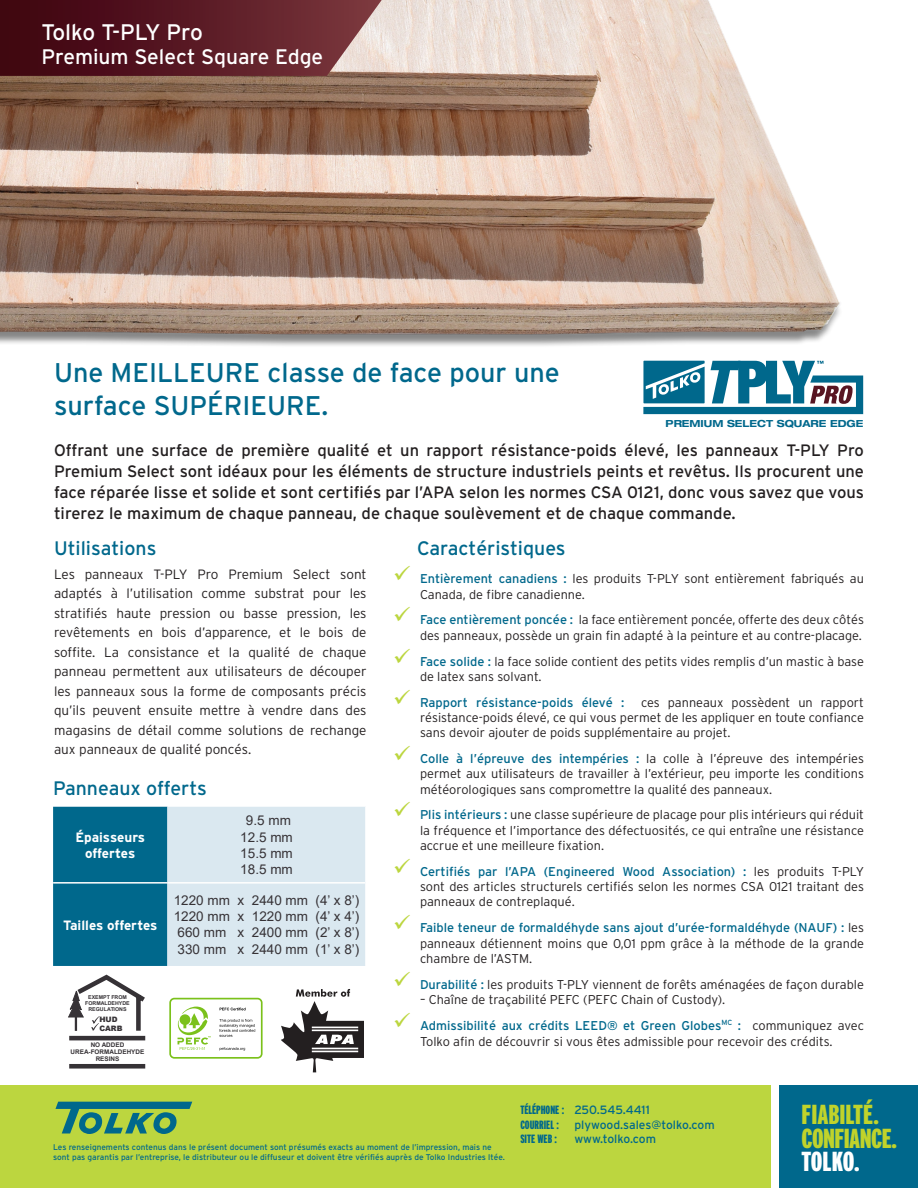
<style>
.page{position:relative;width:918px;height:1188px;background:#fff}
.page>*{position:absolute;margin:0;border:0;box-sizing:border-box;transform-origin:0 0}
.t1{font:900 extra-condensed 27.45px/23.2px "Interstate";letter-spacing:-.02em;color:#c0d32b;scale:1.07 1}
.Title_Paragraph{font:27px/32.4px "Interstate";color:#00688c}
.t2{font:22.5px "Interstate";letter-spacing:-.015em;color:#fff}
.t3{font:21px "Interstate";color:#fff}
.Intro_Paragraph{font:19.5px "Interstate";color:#00688c}
.Intro_Paragraph-2{font:16.5px/21px "Interstate";color:#231f20;text-align:justify}
.Intro_Paragraph-3{font:300 13.5px/19.5px "Interstate";color:#231f20;text-align:justify}
.t4{font:13.5px "Arial";color:#363236}
.t5{font:700 13.5px/16.2px "Interstate";letter-spacing:-.01em;color:#fff;text-align:center}
.t6{font:300 12.75px/15.3px "Interstate";color:#231f20;text-align:justify}
.t7{font:12.75px "Interstate";color:#00688c}
.t8{font:12px "Interstate";color:#00688c}
.t9{font:900 extra-condensed 12px "Interstate";color:#00688c}
.t10{font:700 expanded 9.75px "Helvetica Neue LT Pro";color:#00688c}
.t11{font:8.25px/9.9px "Interstate";color:#00688c}
.t12{font:900 7.5px/8.7px "Arial";color:#363236}
.t13{font:700 6.3px/7.1px "Arial";color:#363236;text-align:center}
.t14{font:700 5.25px/5.8px "Arial";color:#363236;text-align:center}
.s1{font-weight:400;color:#00688c}
.s2{font-weight:900;font-stretch:extra-condensed}
.s3{color:#fff}
</style>
<div class="page">
<img style="left:0;top:0;width:864px;height:396px">
<div style="left:779px;top:1085px;width:139px;height:103px;background:#00688c"></div>
<div style="left:0;top:1085px;width:771px;height:103px;background:#bcd63f"></div>
<svg style="left:55px;top:1102px;width:137px;height:32px"></svg>
<svg style="left:643px;top:361px;width:220px;height:53px"></svg>
<svg style="left:281px;top:989px;width:83px;height:83px"></svg>
<hr style="left:69px;top:1036px;width:76px;height:4px;background:#363236">
<div style="left:69px;top:1064px;width:76px;height:5px;background:#363236"></div>
<svg style="left:68px;top:974px;width:77px;height:57px"></svg>
<svg style="left:53px;top:807px;width:312px;height:159px;background:#87b7c9"></svg>
<hr style="left:53px;top:882px;width:114px;height:2px;background:#fff">
<hr style="left:167px;top:882px;width:198px;height:2px;background:#fff">
<svg style="left:0;top:0;width:382px;height:76px;background:#62272f"></svg>
<div style="left:169px;top:998px;width:94px;height:61px;border:2px solid #7bc11b;border-radius:4px"></div>
<svg style="left:220px;top:1008px;width:26px;height:2px"></svg>
<svg style="left:220px;top:1047px;width:25px;height:4px"></svg>
<svg style="left:219px;top:1019px;width:36px;height:18px"></svg>
<svg style="left:177px;top:1007px;width:34px;height:43px"></svg>
<p class="t2" style="left:41px;top:20px;width:163px">Tolko T-PLY Pro</p>
<p class="t3" style="left:41px;top:45px;width:283px">Premium Select Square Edge</p>
<p class="Title_Paragraph" style="left:54px;top:356px;width:507px">Une MEILLEURE classe de face pour une surface SUPÉRIEURE.</p>
<p class="t10" style="left:666px;top:417px;width:199px">PREMIUM SELECT SQUARE EDGE</p>
<p class="Intro_Paragraph-2" style="left:54px;top:439px;width:812px">Offrant une surface de première qualité et un rapport résistance-poids élevé, les panneaux T-PLY Pro Premium Select sont idéaux pour les éléments de structure industriels peints et revêtus. Ils procurent une face réparée lisse et solide et sont certifiés par l’APA selon les normes CSA 0121, donc vous savez que vous tirerez le maximum de chaque panneau, de chaque soulèvement et de chaque commande.</p>
<p class="Intro_Paragraph" style="left:54px;top:537px;width:104px">Utilisations</p>
<p class="Intro_Paragraph-3" style="left:54px;top:564px;width:314px">Les panneaux T-PLY Pro Premium Select sont adaptés à l’utilisation comme substrat pour les stratifiés haute pression ou basse pression, les revêtements en bois d’apparence, et le bois de soffite. La consistance et la qualité de chaque panneau permettent aux utilisateurs de découper les panneaux sous la forme de composants précis qu’ils peuvent ensuite mettre à vendre dans des magasins de détail comme solutions de rechange aux panneaux de qualité poncés.</p>
<p class="Intro_Paragraph" style="left:417px;top:537px;width:150px">Caractéristiques</p>
<p class="t6" style="left:420px;top:571px;width:446px"><span class="s1">Entièrement canadiens :</span> les produits T-PLY sont entièrement fabriqués au<br>Canada, de fibre canadienne.</p>
<p class="t6" style="left:420px;top:612px;width:445px"><span class="s1">Face entièrement poncée :</span> la face entièrement poncée, offerte des deux côtés des panneaux, possède un grain fin adapté à la peinture et au contre-placage.</p>
<p class="t6" style="left:420px;top:653px;width:445px"><span class="s1">Face solide :</span> la face solide contient des petits vides remplis d’un mastic à base de latex sans solvant.</p>
<p class="t7" style="left:420px;top:695px;width:206px">Rapport résistance-poids élevé :</p>
<p class="t6" style="left:420px;top:694px;width:446px;text-indent:221px">ces panneaux possèdent un rapport résistance-poids élevé, ce qui vous permet de les appliquer en toute confiance sans devoir ajouter de poids supplémentaire au projet.</p>
<p class="t6" style="left:420px;top:751px;width:445px"><span class="s1">Colle à l’épreuve des intempéries :</span> la colle à l’épreuve des intempéries permet aux utilisateurs de travailler à l’extérieur, peu importe les conditions météorologiques sans compromettre la qualité des panneaux.</p>
<p class="t6" style="left:420px;top:807px;width:446px"><span class="s1">Plis intérieurs :</span> une classe supérieure de placage pour plis intérieurs qui réduit la fréquence et l’importance des défectuosités, ce qui entraîne une résistance accrue et une meilleure fixation.</p>
<p class="t6" style="left:420px;top:864px;width:446px"><span class="s1">Certifiés par l’APA (Engineered Wood Association) :</span> les produits T-PLY sont des articles structurels certifiés selon les normes CSA 0121 traitant des panneaux de contreplaqué.</p>
<p class="t6" style="left:420px;top:920px;width:446px"><span class="s1">Faible teneur de formaldéhyde sans ajout d’urée-formaldéhyde (NAUF) :</span> les panneaux détiennent moins que 0,01 ppm grâce à la méthode de la grande chambre de l’ASTM.</p>
<p class="t6" style="left:420px;top:976px;width:446px"><span class="s1">Durabilité :</span> les produits T-PLY viennent de forêts aménagées de façon durable</p>
<p class="t6" style="left:420px;top:992px;width:307px">– Chaîne de traçabilité PEFC (PEFC Chain of Custody).</p>
<p class="t6" style="left:420px;top:1017px;width:446px;line-height:16.2px"><span class="s1">Admissibilité aux crédits LEED® et Green Globes</span><sup>MC</sup> <span class="s1">:</span> communiquez avec<br>Tolko afin de découvrir si vous êtes admissible pour recevoir des crédits.</p>
<p class="Intro_Paragraph" style="left:53px;top:777px;width:155px">Panneaux offerts</p>
<p class="t5" style="left:75px;top:829px;width:71px">Épaisseurs offertes</p>
<p class="t4" style="left:246px;top:811px;width:47px">9.5 mm</p>
<p class="t4" style="left:240px;top:828px;width:54px">12.5 mm</p>
<p class="t4" style="left:240px;top:844px;width:54px">15.5 mm</p>
<p class="t4" style="left:240px;top:860px;width:54px">18.5 mm</p>
<p class="t4" style="left:174px;top:891px;width:187px">1220 mm x 2440 mm (4’ x 8’)</p>
<p class="t4" style="left:174px;top:907px;width:187px">1220 mm x 1220 mm (4’ x 4’)</p>
<p class="t4" style="left:178px;top:923px;width:183px">660 mm x 2400 mm (2’ x 8’)</p>
<p class="t4" style="left:178px;top:940px;width:183px">330 mm x 2440 mm (1’ x 8’)</p>
<p class="t5" style="left:63px;top:917px;width:96px">Tailles offertes</p>
<p class="t14" style="left:85px;top:994px;width:46px">EXEMPT FROM<br>FORMALDEHYDE<br>REGULATIONS</p>
<p class="t12" style="left:99px;top:1015px;width:25px">HUD<br>CARB</p>
<p class="t13" style="left:71px;top:1041px;width:75px">NO ADDED<br>UREA-FORMALDEHYDE<br>RESINS</p>
<p class="t11" style="left:53px;top:1142px;width:453px">Les renseignements contenus dans le présent document sont présumés exacts au moment de l’impression, mais ne sont pas garantis par l’entreprise, le distributeur ou le diffuseur et doivent être vérifiés auprès de Tolko Industries ltée.</p>
<p class="t8" style="left:520px;top:1103px;width:131px"><span class="s2">TÉLÉPHONE :</span> 250.545.4411</p>
<p class="t9" style="left:520px;top:1117px;width:40px">COURRIEL :</p>
<p class="t8" style="left:574px;top:1118px;width:142px">plywood.sales@tolko.com</p>
<p class="t9" style="left:520px;top:1131px;width:38px">SITE WEB :</p>
<p class="t8" style="left:574px;top:1132px;width:83px">www.tolko.com</p>
<p class="t1" style="left:802px;top:1103px;width:91px">FIABILTÉ.<br>CONFIANCE.<br><span class="s3">TOLKO.</span></p>
</div>
